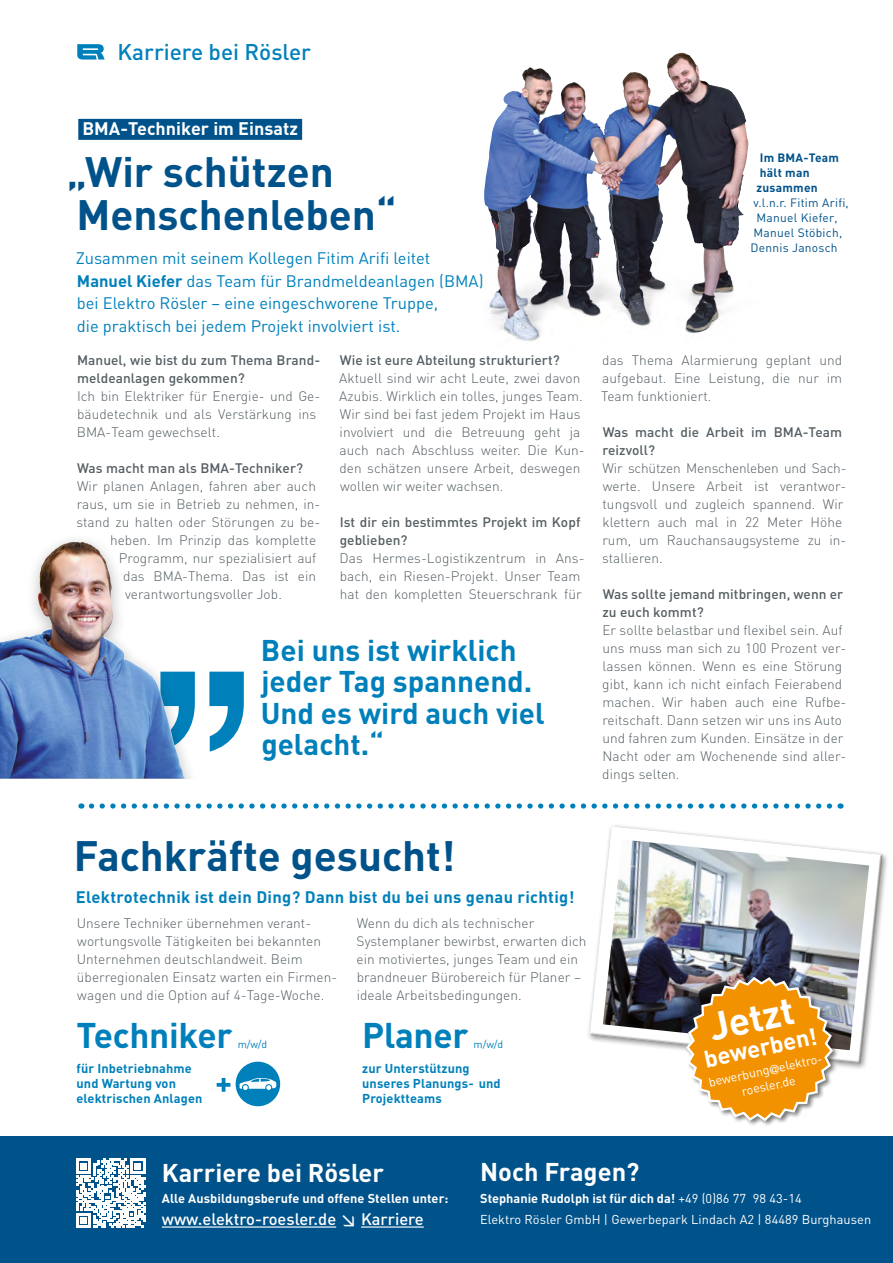
<style>
.page{position:relative;width:893px;height:1263px;background:#fff}
.page>*{position:absolute;margin:0;border:0;box-sizing:border-box;transform-origin:0 0}
.t1{font:700 42px/43.3px "DIN";color:#00528a}
.t2{font:700 38.7px "DIN";color:#fff}
.t3{font:700 35.25px "DIN";letter-spacing:-.01em;color:#0080bb}
.t4{font:700 29.55px/31.3px "DIN";color:#0080bb}
.t5{font:700 25.35px "DIN";color:#fff}
.t6{font:700 23.7px "DIN";color:#fff}
.t7{font:500 22.5px "DIN";color:#0080bb}
.t8{font:700 18px "DIN";color:#fff}
.t9{font:16.5px/22.5px "DIN";color:#0080bb}
.t10{font:700 16.5px "DIN";letter-spacing:.02em;color:#0080bb}
.t11{font:16.5px "DIN Medium Alternate";color:#fff}
.t12{font:300 13.65px/18px "DIN";letter-spacing:.005em;color:#535d62}
.t13{font:500 13.65px/18px "DIN";letter-spacing:.005em;color:#535d62}
.t14{font:12.75px/21.3px "DIN";letter-spacing:.005em;color:#fff}
.t15{font:700 12.75px/15.3px "DIN";letter-spacing:.01em;color:#0080bb}
.t16{font:700 12.75px "DIN";letter-spacing:.005em;color:#fff}
.t17{font:12.6px/15.8px "DIN";color:#fff;text-align:center}
.t18{font:12px "DIN";letter-spacing:.02em;color:#00528a}
.t19{font:700 12px/15px "DIN";letter-spacing:.02em;color:#00528a}
.t20{font:10.5px "DIN";color:#0080bb}
.s1{font-weight:700}
.s2{font-family:"Helvetica Neue LT Pro"}
</style>
<div class="page">
<img style="left:484px;top:52px;width:265px;height:289px">
<img style="left:561px;top:52px;width:121px;height:83px">
<div style="left:0;top:1136px;width:893px;height:127px;background:#00528a"></div>
<svg style="left:77px;top:44px;width:28px;height:16px"></svg>
<div style="left:78px;top:119px;width:224px;height:21px;background:#00528a"></div>
<svg style="left:91px;top:803px;width:750px;height:6px"></svg>
<svg style="left:76px;top:1159px;width:69px;height:68px"></svg>
<hr style="left:162px;top:1226px;width:174px;height:1px;background:#fff">
<hr style="left:361px;top:1226px;width:63px;height:1px;background:#fff">
<img style="left:589px;top:825px;width:296px;height:241px">
<svg style="left:224px;top:672px;width:20px;height:73px"></svg>
<div style="left:0;top:532px;width:224px;height:246px;background:#1d1d1b;opacity:.3"></div>
<img style="left:0;top:541px;width:185px;height:237px">
<div style="left:685px;top:976px;width:155px;height:151px;background:#1d1d1b;opacity:.6"></div>
<svg style="left:684px;top:975px;width:150px;height:148px"></svg>
<svg style="left:236px;top:1062px;width:44px;height:44px"></svg>
<svg style="left:217px;top:1078px;width:13px;height:14px"></svg>
<h3 class="t7" style="left:117px;top:37px;width:195px">Karriere bei Rösler</h3>
<h3 class="t8" style="left:82px;top:117px;width:217px">BMA-Techniker im Einsatz</h3>
<h1 class="t1" style="left:67px;top:148px;width:331px">„Wir schützen<br>Menschenleben“</h1>
<p class="t9" style="left:76px;top:247px;width:409px">Zusammen mit seinem Kollegen Fitim Arifi leitet <span class="s1">Manuel Kiefer</span> das Team für Brandmeldeanlagen (BMA) bei Elektro Rösler – eine eingeschworene Truppe,<br>die praktisch bei jedem Projekt involviert ist.</p>
<p class="t13" style="left:77px;top:351px;width:245px">Manuel, wie bist du zum Thema Brand&shy;meldeanlagen gekommen?</p>
<p class="t12" style="left:77px;top:387px;width:245px">Ich bin Elektriker für Energie- und Ge&shy;bäudetechnik und als Verstärkung ins<br>BMA-Team gewechselt.</p>
<p class="t13" style="left:77px;top:459px;width:227px">Was macht man als BMA-Techniker?</p>
<p class="t12" style="left:77px;top:477px;width:241px">Wir planen Anlagen, fahren aber auch</p>
<p class="t12" style="left:77px;top:495px;width:245px">raus, um sie in Betrieb zu nehmen, in-</p>
<p class="t12" style="left:77px;top:513px;width:245px">stand zu halten oder Störungen zu be-</p>
<p class="t12" style="left:110px;top:531px;width:208px">heben. Im Prinzip das komplette</p>
<p class="t12" style="left:119px;top:549px;width:199px">Programm, nur spezialisiert auf</p>
<p class="t12" style="left:123px;top:567px;width:194px">das BMA-Thema. Das ist ein</p>
<p class="t12" style="left:125px;top:585px;width:158px">verantwortungsvoller Job.</p>
<p class="t13" style="left:340px;top:351px;width:221px">Wie ist eure Abteilung strukturiert?</p>
<p class="t12" style="left:339px;top:369px;width:247px">Aktuell sind wir acht Leute, zwei davon Azubis. Wirklich ein tolles, junges Team.<br>Wir sind bei fast jedem Projekt im Haus involviert und die Betreuung geht ja auch nach Abschluss weiter. Die Kun&shy;den schätzen unsere Arbeit, deswegen wollen wir weiter wachsen.</p>
<p class="t13" style="left:340px;top:513px;width:242px">Ist dir ein bestimmtes Projekt im Kopf geblieben?</p>
<p class="t12" style="left:340px;top:549px;width:246px">Das Hermes-Logistikzentrum in Ans&shy;bach, ein Riesen-Projekt. Unser Team hat den kompletten Steuerschrank für</p>
<h3 class="t4" style="left:261px;top:633px;width:286px">Bei uns ist wirklich jeder Tag spannend.<br>Und es wird auch viel gelacht.“</h3>
<p class="t19" style="left:756px;top:150px;width:84px">Im BMA-Team hält man zusammen</p>
<p class="t18" style="left:754px;top:195px;width:97px">v.l.n.r. Fitim Arifi,</p>
<p class="t18" style="left:756px;top:210px;width:82px">Manuel Kiefer,</p>
<p class="t18" style="left:753px;top:225px;width:90px">Manuel Stöbich,</p>
<p class="t18" style="left:750px;top:240px;width:89px">Dennis Janosch</p>
<p class="t12" style="left:601px;top:351px;width:243px;text-align:justify">das Thema Alarmierung geplant und aufgebaut. Eine Leistung, die nur im Team funktioniert.</p>
<p class="t13" style="left:603px;top:423px;width:241px">Was macht die Arbeit im BMA-Team reizvoll?</p>
<p class="t12" style="left:602px;top:459px;width:246px">Wir schützen Menschenleben und Sach&shy;werte. Unsere Arbeit ist verantwor&shy;tungsvoll und zugleich spannend. Wir klettern auch mal in 22 Meter Höhe rum, um Rauchansaugsysteme zu in&shy;stallieren.</p>
<p class="t13" style="left:602px;top:584px;width:242px">Was sollte jemand mitbringen, wenn er zu euch kommt?</p>
<p class="t12" style="left:602px;top:621px;width:246px">Er sollte belastbar und flexibel sein. Auf uns muss man sich zu 100 Prozent ver&shy;lassen können. Wenn es eine Störung gibt, kann ich nicht einfach Feierabend machen. Wir haben auch eine Rufbe&shy;reitschaft. Dann setzen wir uns ins Auto und fahren zum Kunden. Einsätze in der Nacht oder am Wochenende sind aller&shy;dings selten.</p>
<h1 class="t1" style="left:74px;top:832px;width:383px">Fachkräfte gesucht!</h1>
<p class="t10" style="left:76px;top:886px;width:500px">Elektrotechnik ist dein Ding? Dann bist du bei uns genau richtig!</p>
<p class="t12" style="left:77px;top:914px;width:262px">Unsere Techniker übernehmen verant&shy;wortungsvolle Tätigkeiten bei bekannten Unternehmen deutschlandweit. Beim überregionalen Einsatz warten ein Firmen&shy;wagen und die Option auf 4-Tage-Woche.</p>
<p class="t12" style="left:357px;top:914px;width:231px">Wenn du dich als technischer Systemplaner bewirbst, erwarten dich ein motiviertes, junges Team und ein brandneuer Bürobereich für Planer – ideale Arbeitsbedingungen.</p>
<h3 class="t3" style="left:77px;top:1012px;width:157px">Techniker</h3>
<p class="t20" style="left:238px;top:1037px;width:31px">m/w/d</p>
<p class="t15" style="left:77px;top:1060px;width:127px">für Inbetriebnahme und Wartung von elektrischen Anlagen</p>
<h3 class="t3" style="left:362px;top:1012px;width:108px">Planer</h3>
<p class="t20" style="left:474px;top:1037px;width:31px">m/w/d</p>
<p class="t15" style="left:362px;top:1060px;width:140px">zur Unterstützung unseres Planungs- und<br>Projektteams</p>
<h2 class="t2" style="left:704px;top:1003px;width:88px;rotate:-12deg">Jetzt</h2>
<h3 class="t6" style="left:701px;top:1044px;width:117px;rotate:-12deg">bewerben!</h3>
<p class="t17" style="left:707px;top:1074px;width:118px;rotate:-12deg">bewerbung<span class="s2">@</span>elektro&shy;roesler.de</p>
<h3 class="t5" style="left:162px;top:1156px;width:224px">Karriere bei Rösler</h3>
<p class="t16" style="left:162px;top:1190px;width:288px">Alle Ausbildungsberufe und offene Stellen unter:</p>
<p class="t11" style="left:162px;top:1208px;width:263px">www.elektro-roesler.de ≥ Karriere</p>
<h3 class="t5" style="left:480px;top:1155px;width:161px">Noch Fragen?</h3>
<p class="t14" style="left:480px;top:1187px;width:392px"><span class="s1">Stephanie Rudolph ist für dich da!</span> +49 (0)86 77 98 43-14<br>Elektro Rösler GmbH | Gewerbepark Lindach A2 | 84489 Burghausen</p>
</div>
